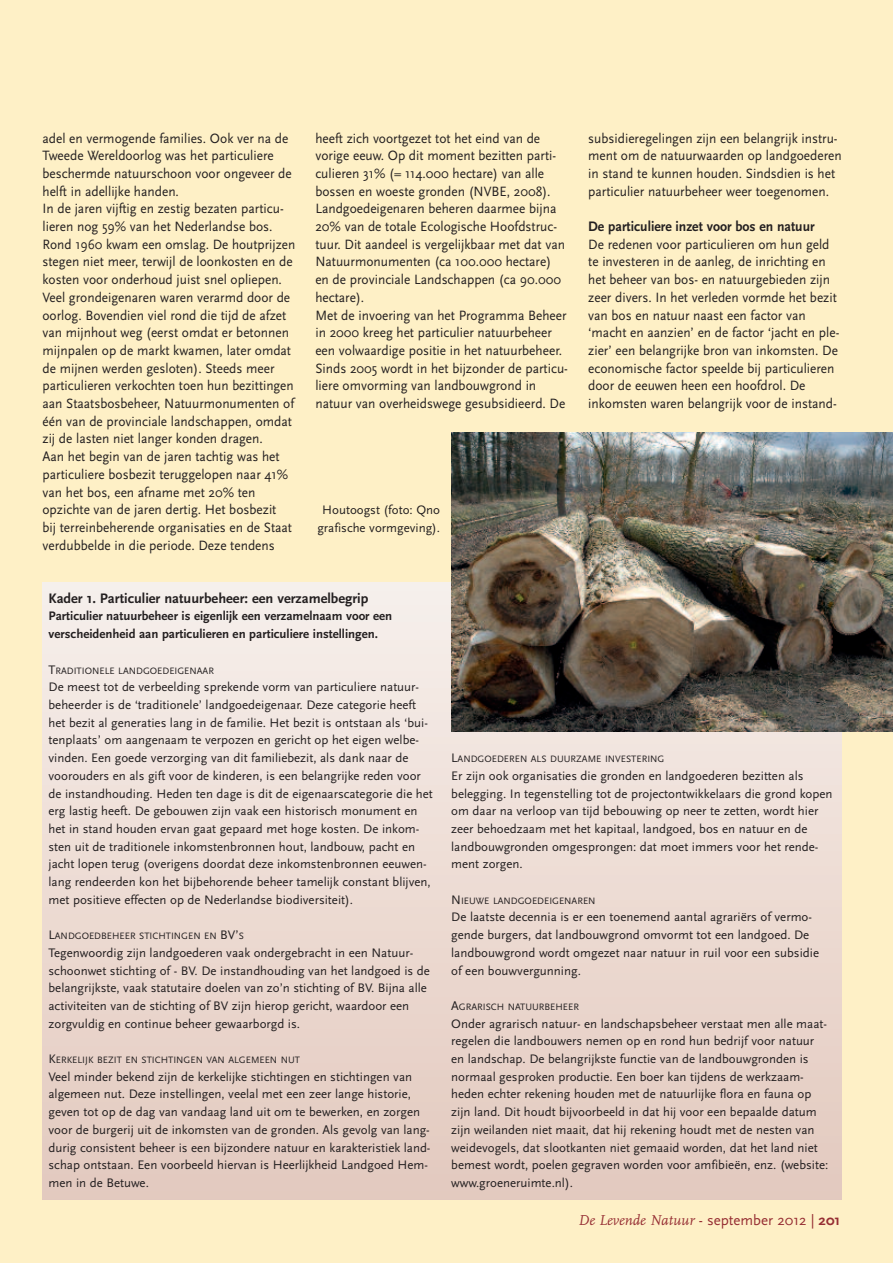
<style>
.page{position:relative;width:893px;height:1263px;background:#fef0c6}
.page>*{position:absolute;margin:0;border:0;box-sizing:border-box;transform-origin:0 0}
.t1{font:italic 15px "FF Scala";color:#962e33}
.t2{font:700 14.4px "Scala Sans";color:#231f20}
.t3{font:700 14.4px "Scala Sans";color:#231f20;scale:.95 1}
.t4{font:14.1px/17.7px "Scala Sans";color:#231f20;scale:.95 1}
.t5{font:12.9px/17.7px "Scala Sans";color:#231f20}
.t6{font:700 12.9px/17.7px "Scala Sans";color:#231f20}
.t7{font:9.6px "Scala Sans";color:#231f20}
.s1{font-size:12.9px}
.s2{font-family:"Scala Sans";font-style:normal}
.s3{font-family:"Scala Sans";font-weight:700;font-style:normal}
</style>
<div class="page">
<div style="left:43px;top:582px;width:799px;height:617px;background:linear-gradient(to bottom,#f6efeb,#e3c9be)"></div>
<img style="left:452px;top:433px;width:441px;height:298px">
<p class="t4" style="left:43px;top:129px;width:268px">adel en vermogende families. Ook ver na de Tweede Wereldoorlog was het particuliere beschermde natuurschoon voor ongeveer de helft in adellijke handen.<br>In de jaren vijftig en zestig bezaten particu&shy;lieren nog 59% van het Nederlandse bos.<br>Rond 1960 kwam een omslag. De houtprijzen stegen niet meer, terwijl de loonkosten en de kosten voor onderhoud juist snel opliepen.<br>Veel grondeigenaren waren verarmd door de oorlog. Bovendien viel rond die tijd de afzet van mijnhout weg (eerst omdat er betonnen mijnpalen op de markt kwamen, later omdat de mijnen werden gesloten). Steeds meer particulieren verkochten toen hun bezittingen aan Staatsbosbeheer, Natuurmonumenten of één van de provinciale landschappen, omdat zij de lasten niet langer konden dragen.<br>Aan het begin van de jaren tachtig was het particuliere bosbezit teruggelopen naar 41% van het bos, een afname met 20% ten opzichte van de jaren dertig. Het bosbezit<br>bij terreinbeherende organisaties en de Staat verdubbelde in die periode. Deze tendens</p>
<p class="t2" style="left:49px;top:589px;width:321px">Kader 1. Particulier natuurbeheer: een verzamelbegrip</p>
<p class="t6" style="left:49px;top:607px;width:345px">Particulier natuurbeheer is eigenlijk een verzamelnaam voor een verscheidenheid aan particulieren en particuliere instellingen.</p>
<p class="t7" style="left:49px;top:665px;width:167px"><span class="s1">T</span>RADITIONELE LANDGOEDEIGENAAR</p>
<p class="t5" style="left:49px;top:678px;width:386px">De meest tot de verbeelding sprekende vorm van particuliere natuur&shy;beheerder is de ‘traditionele’ landgoedeigenaar. Deze categorie heeft het bezit al generaties lang in de familie. Het bezit is ontstaan als ‘bui&shy;tenplaats’ om aangenaam te verpozen en gericht op het eigen welbe&shy;vinden. Een goede verzorging van dit familiebezit, als dank naar de voorouders en als gift voor de kinderen, is een belangrijke reden voor de instandhouding. Heden ten dage is dit de eigenaarscategorie die het erg lastig heeft. De gebouwen zijn vaak een historisch monument en het in stand houden ervan gaat gepaard met hoge kosten. De inkom&shy;sten uit de traditionele inkomstenbronnen hout, landbouw, pacht en jacht lopen terug (overigens doordat deze inkomstenbronnen eeuwen&shy;lang rendeerden kon het bijbehorende beheer tamelijk constant blijven, met positieve effecten op de Nederlandse biodiversiteit).</p>
<p class="t7" style="left:49px;top:930px;width:197px"><span class="s1">L</span>ANDGOEDBEHEER STICHTINGEN EN <span class="s1">BV’</span>S</p>
<p class="t5" style="left:49px;top:943px;width:383px">Tegenwoordig zijn landgoederen vaak ondergebracht in een Natuur&shy;schoonwet stichting of - BV. De instandhouding van het landgoed is de belangrijkste, vaak statutaire doelen van zo’n stichting of BV. Bijna alle activiteiten van de stichting of BV zijn hierop gericht, waardoor een zorgvuldig en continue beheer gewaarborgd is.</p>
<p class="t7" style="left:49px;top:1054px;width:253px"><span class="s1">K</span>ERKELIJK BEZIT EN STICHTINGEN VAN ALGEMEEN NUT</p>
<p class="t5" style="left:49px;top:1067px;width:383px">Veel minder bekend zijn de kerkelijke stichtingen en stichtingen van algemeen nut. Deze instellingen, veelal met een zeer lange historie, geven tot op de dag van vandaag land uit om te bewerken, en zorgen voor de burgerij uit de inkomsten van de gronden. Als gevolg van lang&shy;durig consistent beheer is een bijzondere natuur en karakteristiek land&shy;schap ontstaan. Een voorbeeld hiervan is Heerlijkheid Landgoed Hem&shy;men in de Betuwe.</p>
<p class="t4" style="left:315px;top:129px;width:267px">heeft zich voortgezet tot het eind van de vorige eeuw. Op dit moment bezitten parti&shy;culieren 31% (= 114.000 hectare) van alle bossen en woeste gronden (NVBE, 2008).<br>Landgoedeigenaren beheren daarmee bijna 20% van de totale Ecologische Hoofdstruc&shy;tuur. Dit aandeel is vergelijkbaar met dat van Natuurmonumenten (ca 100.000 hectare) en de provinciale Landschappen (ca 90.000 hectare).<br>Met de invoering van het Programma Beheer in 2000 kreeg het particulier natuurbeheer een volwaardige positie in het natuurbeheer.<br>Sinds 2005 wordt in het bijzonder de particu&shy;liere omvorming van landbouwgrond in natuur van overheidswege gesubsidieerd. De</p>
<p class="t4" style="left:588px;top:129px;width:268px">subsidieregelingen zijn een belangrijk instru&shy;ment om de natuurwaarden op landgoederen in stand te kunnen houden. Sindsdien is het particulier natuurbeheer weer toegenomen.</p>
<p class="t3" style="left:588px;top:218px;width:240px">De particuliere inzet voor bos en natuur</p>
<p class="t4" style="left:588px;top:235px;width:266px">De redenen voor particulieren om hun geld te investeren in de aanleg, de inrichting en het beheer van bos- en natuurgebieden zijn zeer divers. In het verleden vormde het bezit van bos en natuur naast een factor van ‘macht en aanzien’ en de factor ‘jacht en ple&shy;zier’ een belangrijke bron van inkomsten. De economische factor speelde bij particulieren door de eeuwen heen een hoofdrol. De inkomsten waren belangrijk voor de instand-</p>
<p class="t5" style="left:317px;top:501px;width:124px;text-align:center">Houtoogst (foto: Qno grafische vormgeving).</p>
<p class="t7" style="left:451px;top:753px;width:215px"><span class="s1">L</span>ANDGOEDEREN ALS DUURZAME INVESTERING</p>
<p class="t5" style="left:451px;top:766px;width:383px">Er zijn ook organisaties die gronden en landgoederen bezitten als belegging. In tegenstelling tot de projectontwikkelaars die grond kopen om daar na verloop van tijd bebouwing op neer te zetten, wordt hier zeer behoedzaam met het kapitaal, landgoed, bos en natuur en de landbouwgronden omgesprongen: dat moet immers voor het rende&shy;ment zorgen.</p>
<p class="t7" style="left:451px;top:895px;width:146px"><span class="s1">N</span>IEUWE LANDGOEDEIGENAREN</p>
<p class="t5" style="left:451px;top:908px;width:369px">De laatste decennia is er een toenemend aantal agrariërs of vermo&shy;gende burgers, dat landbouwgrond omvormt tot een landgoed. De landbouwgrond wordt omgezet naar natuur in ruil voor een subsidie of een bouwvergunning.</p>
<p class="t7" style="left:451px;top:1001px;width:129px"><span class="s1">A</span>GRARISCH NATUURBEHEER</p>
<p class="t5" style="left:451px;top:1014px;width:379px">Onder agrarisch natuur- en landschapsbeheer verstaat men alle maat&shy;regelen die landbouwers nemen op en rond hun bedrijf voor natuur en landschap. De belangrijkste functie van de landbouwgronden is normaal gesproken productie. Een boer kan tijdens de werkzaam&shy;heden echter rekening houden met de natuurlijke flora en fauna op zijn land. Dit houdt bijvoorbeeld in dat hij voor een bepaalde datum zijn weilanden niet maait, dat hij rekening houdt met de nesten van weidevogels, dat slootkanten niet gemaaid worden, dat het land niet bemest wordt, poelen gegraven worden voor amfibieën, enz. (website: www.groeneruimte.nl).</p>
<p class="t1" style="left:578px;top:1211px;width:264px">De Levende Natuur <span class="s2">- september 2012 |</span> <span class="s3">201</span></p>
</div>
